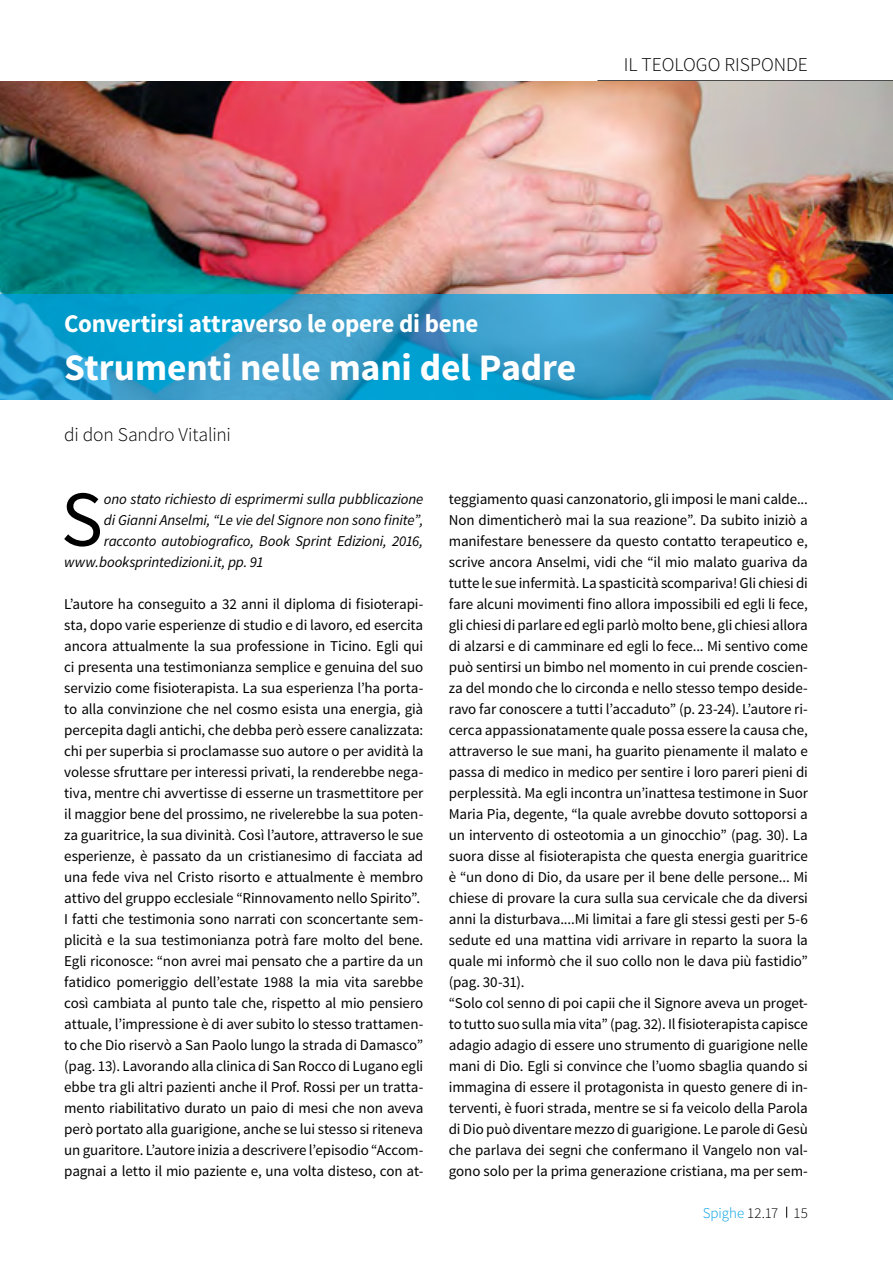
<style>
.page{position:relative;width:893px;height:1263px;background:#fff}
.page>*{position:absolute;margin:0;border:0;box-sizing:border-box;transform-origin:0 0}
.t1{font:79.05px "Source Sans Pro";color:#000}
.t2{font:700 37.5px "Source Sans Pro";letter-spacing:-.005em;color:#fff}
.t3{font:700 25.5px "Source Sans Pro";letter-spacing:-.01em;color:#fff}
.t4{font:300 19.5px "Source Sans Pro";color:#000}
.t5{font:15px/21px "Source Sans Pro";letter-spacing:-.01em;color:#000}
.t6{font:italic 15px "Source Sans Pro";letter-spacing:-.01em;color:#000}
.t7{font:300 15px "Source Sans Pro";letter-spacing:.005em;color:#000}
.s1{color:#009fe3}
</style>
<div class="page">
<hr style="left:597px;top:80px;width:296px;height:1px;background:#000">
<img style="left:0;top:81px;width:893px;height:213px">
<svg style="left:0;top:294px;width:893px;height:105px;background:#2e99c6"></svg>
<h3 class="t4" style="left:624px;top:53px;width:186px">IL TEOLOGO RISPONDE</h3>
<h3 class="t3" style="left:64px;top:307px;width:416px">Convertirsi attraverso le opere di bene</h3>
<h2 class="t2" style="left:64px;top:343px;width:514px">Strumenti nelle mani del Padre</h2>
<h3 class="t4" style="left:64px;top:422px;width:168px">di don Sandro Vitalini</h3>
<h1 class="t1" style="left:61px;top:470px;width:44px">S</h1>
<p class="t6" style="left:104px;top:489px;width:321px">ono stato richiesto di esprimermi sulla pubblicazione</p>
<p class="t6" style="left:104px;top:510px;width:321px">di Gianni Anselmi, “Le vie del Signore non sono finite”,</p>
<p class="t6" style="left:104px;top:531px;width:321px">racconto autobiografico, Book Sprint Edizioni, 2016,</p>
<p class="t6" style="left:64px;top:552px;width:201px">www.booksprintedizioni.it, pp. 91</p>
<p class="t5" style="left:64px;top:593px;width:361px">L’autore ha conseguito a 32 anni il diploma di fisioterapi&shy;sta, dopo varie esperienze di studio e di lavoro, ed esercita ancora attualmente la sua professione in Ticino. Egli qui ci presenta una testimonianza semplice e genuina del suo servizio come fisioterapista. La sua esperienza l’ha porta&shy;to alla convinzione che nel cosmo esista una energia, già percepita dagli antichi, che debba però essere canalizzata: chi per superbia si proclamasse suo autore o per avidità la volesse sfruttare per interessi privati, la renderebbe nega&shy;tiva, mentre chi avvertisse di esserne un trasmettitore per il maggior bene del prossimo, ne rivelerebbe la sua poten&shy;za guaritrice, la sua divinità. Così l’autore, attraverso le sue esperienze, è passato da un cristianesimo di facciata ad una fede viva nel Cristo risorto e attualmente è membro attivo del gruppo ecclesiale “Rinnovamento nello Spirito”.<br>I fatti che testimonia sono narrati con sconcertante sem&shy;plicità e la sua testimonianza potrà fare molto del bene.<br>Egli riconosce: “non avrei mai pensato che a partire da un fatidico pomeriggio dell’estate 1988 la mia vita sarebbe così cambiata al punto tale che, rispetto al mio pensiero attuale, l’impressione è di aver subito lo stesso trattamen&shy;to che Dio riservò a San Paolo lungo la strada di Damasco” (pag. 13). Lavorando alla clinica di San Rocco di Lugano egli ebbe tra gli altri pazienti anche il Prof. Rossi per un tratta&shy;mento riabilitativo durato un paio di mesi che non aveva però portato alla guarigione, anche se lui stesso si riteneva un guaritore. L’autore inizia a descrivere l’episodio “Accom&shy;pagnai a letto il mio paziente e, una volta disteso, con at-</p>
<p class="t5" style="left:449px;top:488px;width:361px">teggiamento quasi canzonatorio, gli imposi le mani calde...<br>Non dimenticherò mai la sua reazione”. Da subito iniziò a manifestare benessere da questo contatto terapeutico e, scrive ancora Anselmi, vidi che “il mio malato guariva da tutte le sue infermità. La spasticità scompariva! Gli chiesi di fare alcuni movimenti fino allora impossibili ed egli li fece, gli chiesi di parlare ed egli parlò molto bene, gli chiesi allora di alzarsi e di camminare ed egli lo fece... Mi sentivo come può sentirsi un bimbo nel momento in cui prende coscien&shy;za del mondo che lo circonda e nello stesso tempo deside&shy;ravo far conoscere a tutti l’accaduto” (p. 23-24). L’autore ri&shy;cerca appassionatamente quale possa essere la causa che, attraverso le sue mani, ha guarito pienamente il malato e passa di medico in medico per sentire i loro pareri pieni di perplessità. Ma egli incontra un’inattesa testimone in Suor Maria Pia, degente, “la quale avrebbe dovuto sottoporsi a un intervento di osteotomia a un ginocchio” (pag. 30). La suora disse al fisioterapista che questa energia guaritrice è “un dono di Dio, da usare per il bene delle persone... Mi chiese di provare la cura sulla sua cervicale che da diversi anni la disturbava....Mi limitai a fare gli stessi gesti per 5-6 sedute ed una mattina vidi arrivare in reparto la suora la quale mi informò che il suo collo non le dava più fastidio” (pag. 30-31).<br>“Solo col senno di poi capii che il Signore aveva un proget&shy;to tutto suo sulla mia vita” (pag. 32). Il fisioterapista capisce adagio adagio di essere uno strumento di guarigione nelle mani di Dio. Egli si convince che l’uomo sbaglia quando si immagina di essere il protagonista in questo genere di in&shy;terventi, è fuori strada, mentre se si fa veicolo della Parola di Dio può diventare mezzo di guarigione. Le parole di Gesù che parlava dei segni che confermano il Vangelo non val&shy;gono solo per la prima generazione cristiana, ma per sem-</p>
<p class="t7" style="left:703px;top:1204px;width:107px"><span class="s1">Spighe</span> 12.17 15</p>
</div>
